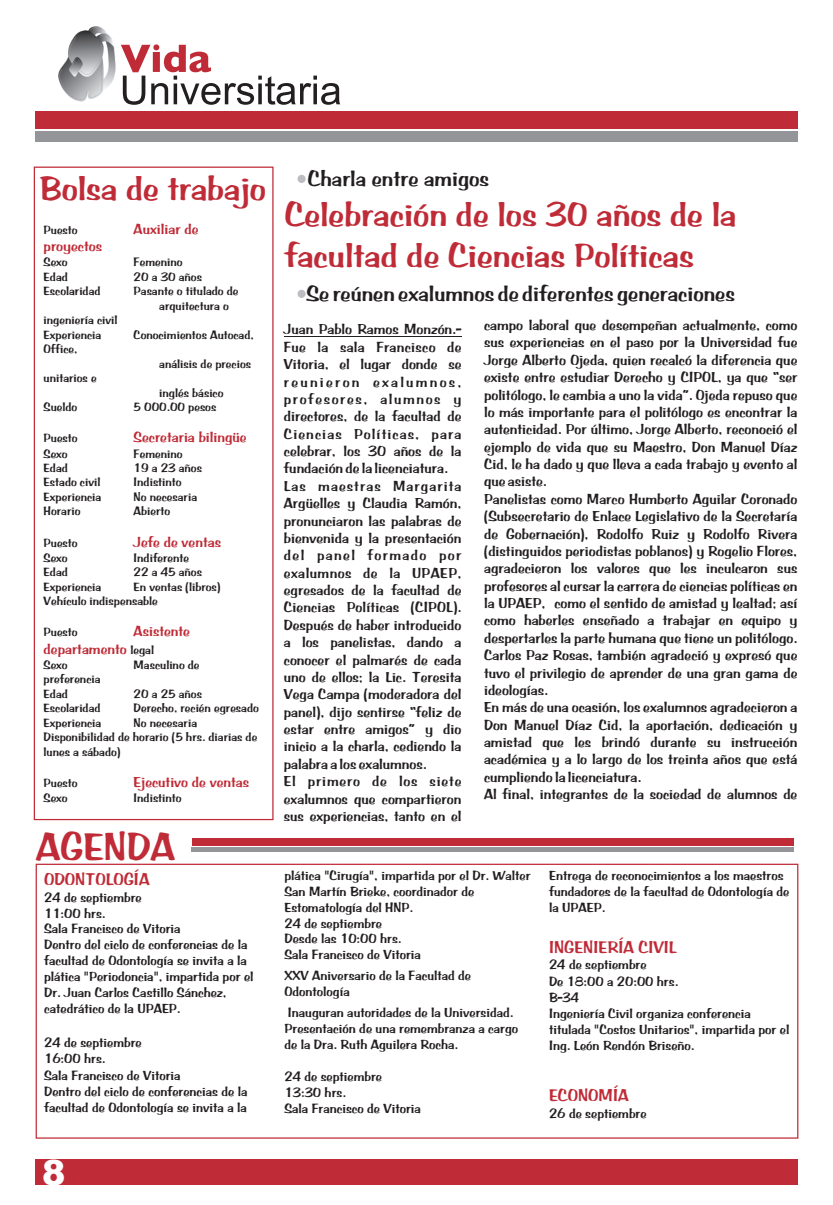
<style>
.page{position:relative;width:833px;height:1205px;background:#fff}
.page>*{position:absolute;margin:0;border:0;box-sizing:border-box;transform-origin:0 0}
.t1{font:40px "BRADDON";color:#bf2b37}
.t2{font:35px/40.5px "BRADDON";color:#bf2b37}
.t3{font:900 35px "Arial";color:#fff}
.t4{font:22.5px "BRADDON";color:#231f20}
.t5{font:17.5px "BRADDON";color:#bf2b37}
.t6{font:15px/17.4px "BRADDON";color:#231f20}
.t7{font:15px "BRADDON";color:#bf2b37}
.t8{font:13.75px/15.9px "BRADDON";color:#231f20}
.t9{font:12.5px/14.5px "BRADDON";color:#231f20}
</style>
<div class="page">
<div style="left:35px;top:1159px;width:763px;height:25px;background:#bf2b37"></div>
<div style="left:35px;top:111px;width:762px;height:18px;background:#bf2b37"></div>
<div style="left:35px;top:131px;width:762px;height:11px;background:#939598"></div>
<img style="left:59px;top:26px;width:57px;height:75px">
<svg style="left:121px;top:44px;width:219px;height:61px"></svg>
<div style="left:34px;top:167px;width:240px;height:653px;border:1px solid #bf2b37"></div>
<hr style="left:284px;top:336px;width:177px;height:1px;background:#231f20">
<div style="left:298px;top:175px;width:7px;height:8px;background:#bcbdc0;border:1px solid #bcbdc0;border-radius:50%"></div>
<div style="left:298px;top:290px;width:7px;height:7px;background:#bcbdc0;border:1px solid #bcbdc0;border-radius:50%"></div>
<div style="left:192px;top:838px;width:601px;height:7px;background:#bf2b37"></div>
<hr style="left:191px;top:848px;width:602px;height:4px;background:#939598">
<h2 class="t2" style="left:40px;top:170px;width:228px">Bolsa de trabajo</h2>
<p class="t7" style="left:134px;top:220px;width:66px">Auxiliar de</p>
<p class="t9" style="left:44px;top:223px;width:36px">Puesto</p>
<p class="t9" style="left:44px;top:255px;width:26px">Sexo</p>
<p class="t9" style="left:134px;top:255px;width:50px">Femenino</p>
<p class="t9" style="left:44px;top:270px;width:26px">Edad</p>
<p class="t9" style="left:134px;top:270px;width:70px">20 a 30 años</p>
<p class="t9" style="left:44px;top:284px;width:58px">Escolaridad</p>
<p class="t9" style="left:159px;top:284px;width:81px;text-indent:-26px">Pasante o titulado de arquitectura o</p>
<p class="t9" style="left:44px;top:313px;width:75px">ingeniería civil<br>Experiencia</p>
<p class="t7" style="left:44px;top:237px;width:60px">proyectos</p>
<p class="t9" style="left:134px;top:328px;width:122px">Conocimientos Autocad,</p>
<p class="t9" style="left:44px;top:342px;width:35px">Office,</p>
<p class="t9" style="left:44px;top:371px;width:55px">unitarios e</p>
<p class="t9" style="left:159px;top:357px;width:93px">análisis de precios</p>
<p class="t9" style="left:159px;top:386px;width:66px">inglés básico</p>
<p class="t9" style="left:44px;top:400px;width:35px">Sueldo</p>
<p class="t9" style="left:134px;top:400px;width:84px">5 000.00 pesos</p>
<p class="t9" style="left:44px;top:431px;width:36px;line-height:15.1px">Puesto<br>Sexo</p>
<p class="t7" style="left:134px;top:429px;width:114px">Secretaria bilingüe</p>
<p class="t9" style="left:134px;top:446px;width:50px">Femenino</p>
<p class="t9" style="left:44px;top:461px;width:26px">Edad</p>
<p class="t9" style="left:134px;top:461px;width:70px">19 a 23 años</p>
<p class="t9" style="left:44px;top:475px;width:58px">Estado civil</p>
<p class="t9" style="left:134px;top:475px;width:49px">Indistinto</p>
<p class="t9" style="left:44px;top:490px;width:59px">Experiencia</p>
<p class="t9" style="left:134px;top:490px;width:65px">No necesaria</p>
<p class="t9" style="left:44px;top:504px;width:38px">Horario</p>
<p class="t9" style="left:134px;top:504px;width:38px">Abierto</p>
<p class="t9" style="left:44px;top:535px;width:36px;line-height:15.1px">Puesto<br>Sexo</p>
<p class="t7" style="left:134px;top:533px;width:89px">Jefe de ventas</p>
<p class="t9" style="left:134px;top:551px;width:57px">Indiferente</p>
<p class="t9" style="left:44px;top:565px;width:26px">Edad</p>
<p class="t9" style="left:134px;top:565px;width:70px">22 a 45 años</p>
<p class="t9" style="left:44px;top:580px;width:59px">Experiencia</p>
<p class="t9" style="left:44px;top:580px;width:178px;text-indent:90px">En ventas (libros)<br>Vehículo indispensable</p>
<p class="t9" style="left:44px;top:625px;width:36px">Puesto</p>
<p class="t9" style="left:130px;top:643px;width:25px">legal</p>
<p class="t9" style="left:44px;top:658px;width:26px">Sexo</p>
<p class="t9" style="left:134px;top:658px;width:67px">Masculino de</p>
<p class="t9" style="left:44px;top:672px;width:58px">preferencia<br>Edad</p>
<p class="t7" style="left:134px;top:623px;width:58px">Asistente</p>
<p class="t7" style="left:44px;top:640px;width:85px">departamento</p>
<p class="t9" style="left:134px;top:687px;width:70px">20 a 25 años</p>
<p class="t9" style="left:44px;top:701px;width:58px">Escolaridad</p>
<p class="t9" style="left:134px;top:701px;width:127px">Derecho, recién egresado</p>
<p class="t9" style="left:44px;top:716px;width:59px">Experiencia</p>
<p class="t9" style="left:44px;top:716px;width:215px;text-indent:90px">No necesaria<br>Disponibilidad de horario (5 hrs. diarias de lunes a sábado)</p>
<p class="t9" style="left:44px;top:776px;width:36px;line-height:15.1px">Puesto<br>Sexo</p>
<p class="t7" style="left:134px;top:773px;width:117px">Ejecutivo de ventas</p>
<p class="t9" style="left:134px;top:791px;width:49px">Indistinto</p>
<h1 class="t1" style="left:36px;top:823px;width:141px">AGENDA</h1>
<p class="t5" style="left:44px;top:869px;width:107px">ODONTOLOGÍA</p>
<p class="t8" style="left:44px;top:889px;width:211px">24 de septiembre<br>11:00 hrs.<br>Sala Francisco de Vitoria<br>Dentro del ciclo de conferencias de la facultad de Odontología se invita a la plática "Periodoncia", impartida por el<br>Dr. Juan Carlos Castillo Sánchez, catedrático de la UPAEP.</p>
<p class="t8" style="left:44px;top:1034px;width:205px;line-height:16.2px">24 de septiembre<br>16:00 hrs.<br>Sala Francisco de Vitoria<br>Dentro del ciclo de conferencias de la facultad de Odontología se invita a la</p>
<h2 class="t3" style="left:42px;top:1159px;width:25px">8</h2>
<h3 class="t4" style="left:308px;top:165px;width:183px">Charla entre amigos</h3>
<h2 class="t2" style="left:285px;top:196px;width:453px">Celebración de los 30 años de la facultad de Ciencias Políticas</h2>
<h3 class="t4" style="left:306px;top:280px;width:430px">Se reúnen exalumnos de diferentes generaciones</h3>
<p class="t6" style="left:284px;top:321px;width:179px">Juan Pablo Ramos Monzón.-<br>Fue la sala Francisco de<br>Vitoria, el lugar donde se reunieron exalumnos, profesores, alumnos y directores, de la facultad de<br>Ciencias Políticas, para celebrar, los 30 años de la fundación de la licenciatura.<br>Las maestras Margarita<br>Argüelles y Claudia Ramón, pronunciaron las palabras de bienvenida y la presentación del panel formado por exalumnos de la UPAEP, egresados de la facultad de<br>Ciencias Políticas (CIPOL).<br>Después de haber introducido a los panelistas, dando a conocer el palmarés de cada uno de ellos; la Lic. Teresita<br>Vega Campa (moderadora del panel), dijo sentirse “feliz de estar entre amigos” y dio inicio a la charla, cediendo la palabra a los exalumnos.<br>El primero de los siete exalumnos que compartieron sus experiencias, tanto en el</p>
<p class="t6" style="left:484px;top:317px;width:315px">campo laboral que desempeñan actualmente, como sus experiencias en el paso por la Universidad fue Jorge Alberto Ojeda, quien recalcó la diferencia que existe entre estudiar Derecho y CIPOL, ya que “ser politólogo, le cambia a uno la vida”. Ojeda repuso que lo más importante para el politólogo es encontrar la autenticidad. Por último, Jorge Alberto, reconoció el ejemplo de vida que su Maestro, Don Manuel Díaz Cid, le ha dado y que lleva a cada trabajo y evento al que asiste.<br>Panelistas como Marco Humberto Aguilar Coronado (Subsecretario de Enlace Legislativo de la Secretaría de Gobernación), Rodolfo Ruiz y Rodolfo Rivera (distinguidos periodistas poblanos) y Rogelio Flores, agradecieron los valores que les inculcaron sus profesores al cursar la carrera de ciencias políticas en la UPAEP, como el sentido de amistad y lealtad; así como haberles enseñado a trabajar en equipo y despertarles la parte humana que tiene un politólogo.<br>Carlos Paz Rosas, también agradeció y expresó que tuvo el privilegio de aprender de una gran gama de ideologías.<br>En más de una ocasión, los exalumnos agradecieron a Don Manuel Díaz Cid, la aportación, dedicación y amistad que les brindó durante su instrucción académica y a lo largo de los treinta años que está cumpliendo la licenciatura.<br>Al final, integrantes de la sociedad de alumnos de</p>
<p class="t8" style="left:284px;top:868px;width:247px">plática "Cirugía", impartida por el Dr. Walter<br>San Martín Brieke, coordinador de<br>Estomatología del HNP.<br>24 de septiembre<br>Desde las 10:00 hrs.<br>Sala Francisco de Vitoria</p>
<p class="t8" style="left:284px;top:968px;width:188px">XXV Aniversario de la Facultad de<br>Odontología</p>
<p class="t8" style="left:284px;top:1005px;width:235px">Inauguran autoridades de la Universidad.<br>Presentación de una remembranza a cargo de la Dra. Ruth Aguilera Rocha.</p>
<p class="t8" style="left:284px;top:1069px;width:138px">24 de septiembre<br>13:30 hrs.<br>Sala Francisco de Vitoria</p>
<p class="t8" style="left:549px;top:868px;width:242px">Entrega de reconocimientos a los maestros fundadores de la facultad de Odontología de la UPAEP.</p>
<p class="t5" style="left:549px;top:936px;width:129px">INGENIERÍA CIVIL</p>
<p class="t8" style="left:549px;top:957px;width:242px;line-height:16.2px">24 de septiembre<br>De 18:00 a 20:00 hrs.<br>B-34<br>Ingeniería Civil organiza conferencia titulada "Costos Unitarios", impartida por el<br>Ing. León Rendón Briseño.</p>
<p class="t5" style="left:549px;top:1085px;width:81px">ECONOMÍA</p>
<p class="t8" style="left:549px;top:1106px;width:99px">26 de septiembre</p>
</div>
